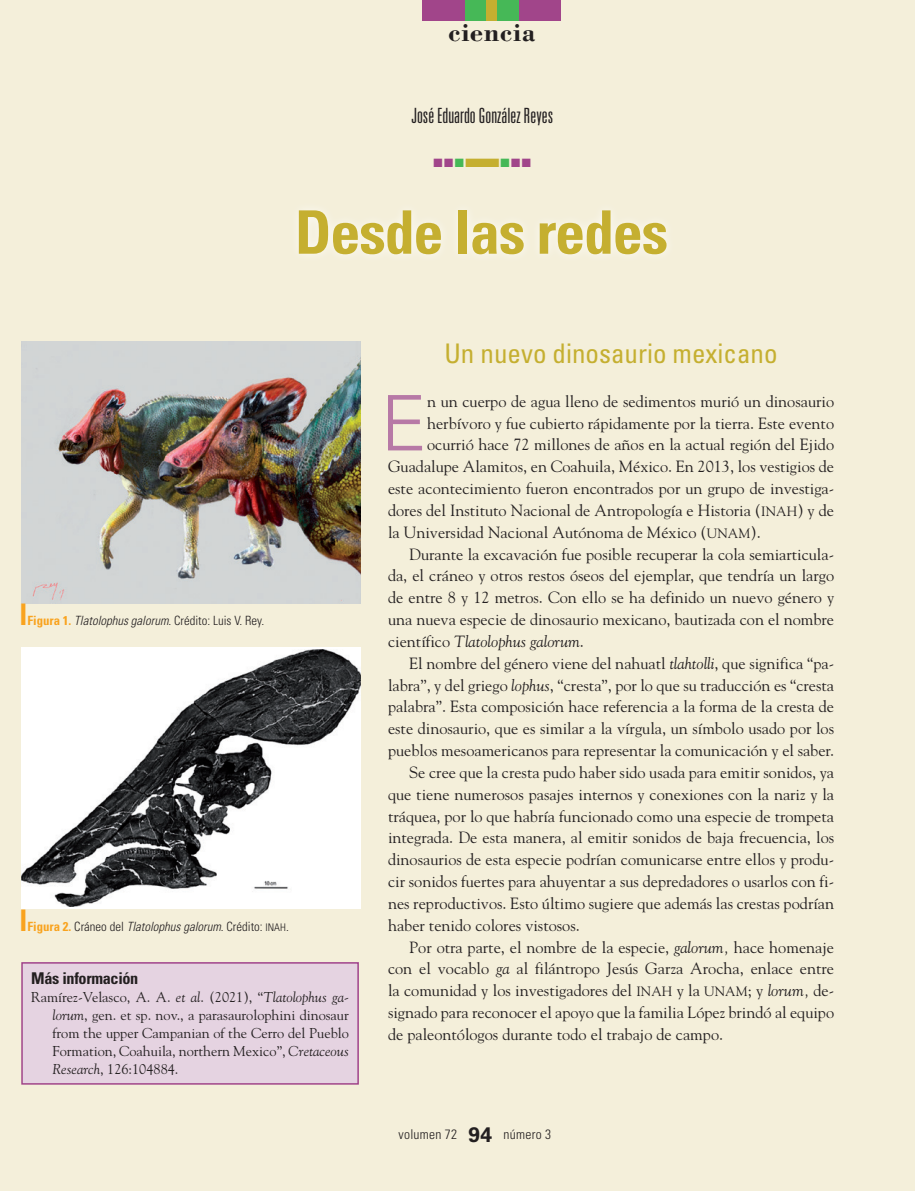
<style>
.page{position:relative;width:915px;height:1191px;background:#fff}
.page>*{position:absolute;margin:0;border:0;box-sizing:border-box;transform-origin:0 0}
._02N_Normal_Capitula{font:300 76.65px "Univers LT Std";color:#b779a6}
.t1{font:700 condensed 60px "Univers LT Std";letter-spacing:-.02em;color:#c5af30}
._01N_Titulo_Actualid{font:condensed 27px "Univers LT Std";color:#c5af30}
.t2{font:700 27px "Bodoni Std";letter-spacing:.02em;color:#231f20}
.t3{font:300 ultra-condensed 21px "Univers LT Std";color:#231f20}
._02N_Normal_Capitula-2{font:16.2px/21.9px "Goudy Std";color:#231f20;text-align:justify}
._01N_Subtitulo1{font:700 condensed 16.2px "Univers LT Std";letter-spacing:-.02em;color:#231f20}
._06N_Bibliografia{font:14.25px/18px "Goudy Std";color:#231f20;text-align:justify}
.t4{font:300 condensed 13.5px "Univers LT Std";letter-spacing:.02em;color:#231f20}
.t5{font:300 condensed 12.75px "Univers LT Std";color:#231f20}
.t6{font:12px "Zapf Dingbats Std";color:#a1458a}
.s1{color:#46b857}
.s2{color:#c5af30}
.s3{color:#f9a31e}
.s4{font-weight:700;color:#f9a31e}
.s5{font-style:italic}
.s6{font-size:10.5px}
.s7{font-size:13.5px}
.s8{font-weight:700;font-stretch:normal;font-size:21px}
</style>
<div class="page">
<div style="left:0;top:0;width:914px;height:1191px;background:#f4efda"></div>
<div style="left:518px;top:0;width:42px;height:21px;background:#a1458a"></div>
<div style="left:422px;top:0;width:43px;height:21px;background:#a1458a"></div>
<div style="left:465px;top:0;width:21px;height:21px;background:#46b857"></div>
<div style="left:486px;top:0;width:10px;height:21px;background:#c5af30"></div>
<div style="left:496px;top:0;width:22px;height:21px;background:#46b857"></div>
<div style="left:289px;top:201px;width:386px;height:62px;background:#f6f2e1"></div>
<div style="left:22px;top:963px;width:336px;height:121px;background:#e5d3e1"></div>
<div style="left:21px;top:962px;width:338px;height:122px;border:2px solid #a1458a"></div>
<img style="left:21px;top:341px;width:339px;height:262px">
<div style="left:21px;top:647px;width:340px;height:262px;background:#fff"></div>
<img style="left:21px;top:650px;width:340px;height:256px">
<h3 class="t2" style="left:447px;top:15px;width:89px">ciencia</h3>
<p class="t3" style="left:411px;top:105px;width:143px">José Eduardo González Reyes</p>
<p class="t6" style="left:433px;top:157px;width:99px">■■<span class="s1">■</span><span class="s2">■</span><span class="s1">■</span>■■</p>
<h2 class="t1" style="left:295px;top:195px;width:375px">Desde las redes</h2>
<p class="t5" style="left:21px;top:613px;width:244px"><span class="s3">■</span> <span class="s4">Figura 1.</span> <span class="s5">Tlatolophus galorum</span>. Crédito: Luis V. Rey.</p>
<p class="t5" style="left:21px;top:918px;width:269px"><span class="s3">■</span> <span class="s4">Figura 2.</span> Cráneo del <span class="s5">Tlatolophus galorum</span>. Crédito: <span class="s6">INAH</span>.</p>
<p class="_01N_Subtitulo1" style="left:31px;top:968px;width:109px">Más información</p>
<p class="_06N_Bibliografia" style="left:53px;top:987px;width:298px;text-indent:-21px">Ramírez-Velasco, A. A. <span class="s5">et al</span>. (2021), “<span class="s5">Tlatolophus ga&shy;lorum</span>, gen. et sp. nov., a parasaurolophini dinosaur from the upper Campanian of the Cerro del Pueblo Formation, Coahuila, northern Mexico”, <span class="s5">Cretaceous Research</span>, 126:104884.</p>
<p class="_01N_Titulo_Actualid" style="left:444px;top:336px;width:334px">Un nuevo dinosaurio mexicano</p>
<p class="_02N_Normal_Capitula" style="left:380px;top:377px;width:48px">E</p>
<p class="_02N_Normal_Capitula-2" style="left:427px;top:390px;width:408px">n un cuerpo de agua lleno de sedimentos murió un dinosaurio</p>
<p class="_02N_Normal_Capitula-2" style="left:427px;top:412px;width:408px">herbívoro y fue cubierto rápidamente por la tierra. Este evento</p>
<p class="_02N_Normal_Capitula-2" style="left:427px;top:433px;width:408px">ocurrió hace 72 millones de años en la actual región del Ejido</p>
<p class="_02N_Normal_Capitula-2" style="left:388px;top:455px;width:447px">Guadalupe Alamitos, en Coahuila, México. En 2013, los vestigios de</p>
<p class="_02N_Normal_Capitula-2" style="left:388px;top:477px;width:447px">este acontecimiento fueron encontrados por un grupo de investiga-</p>
<p class="_02N_Normal_Capitula-2" style="left:388px;top:499px;width:447px">dores del Instituto Nacional de Antropología e Historia (<span class="s7">INAH</span>) y de</p>
<p class="_02N_Normal_Capitula-2" style="left:388px;top:521px;width:374px">la Universidad Nacional Autónoma de México (<span class="s7">UNAM</span>).</p>
<p class="_02N_Normal_Capitula-2" style="left:388px;top:543px;width:447px;text-indent:21px">Durante la excavación fue posible recuperar la cola semiarticula&shy;da, el cráneo y otros restos óseos del ejemplar, que tendría un largo de entre 8 y 12 metros. Con ello se ha definido un nuevo género y una nueva especie de dinosaurio mexicano, bautizada con el nombre científico <span class="s5">Tlatolophus galorum</span>.</p>
<p class="_02N_Normal_Capitula-2" style="left:388px;top:652px;width:447px;text-indent:21px">El nombre del género viene del nahuatl <span class="s5">tlahtolli</span>, que significa “pa&shy;labra”, y del griego <span class="s5">lophus</span>, “cresta”, por lo que su traducción es “cresta palabra”. Esta composición hace referencia a la forma de la cresta de este dinosaurio, que es similar a la vírgula, un símbolo usado por los pueblos mesoamericanos para representar la comunicación y el saber.</p>
<p class="_02N_Normal_Capitula-2" style="left:388px;top:761px;width:447px;text-indent:21px">Se cree que la cresta pudo haber sido usada para emitir sonidos, ya que tiene numerosos pasajes internos y conexiones con la nariz y la tráquea, por lo que habría funcionado como una especie de trompeta integrada. De esta manera, al emitir sonidos de baja frecuencia, los dinosaurios de esta especie podrían comunicarse entre ellos y produ&shy;cir sonidos fuertes para ahuyentar a sus depredadores o usarlos con fi&shy;nes reproductivos. Esto último sugiere que además las crestas podrían haber tenido colores vistosos.</p>
<p class="_02N_Normal_Capitula-2" style="left:388px;top:935px;width:447px;text-indent:21px">Por otra parte, el nombre de la especie, <span class="s5">galorum,</span> hace homenaje con el vocablo <span class="s5">ga</span> al filántropo Jesús Garza Arocha, enlace entre la comunidad y los investigadores del <span class="s7">INAH</span> y la <span class="s7">UNAM</span>; y <span class="s5">lorum,</span> de&shy;signado para reconocer el apoyo que la familia López brindó al equipo de paleontólogos durante todo el trabajo de campo.</p>
<p class="t4" style="left:398px;top:1126px;width:154px">volumen 72 <span class="s8">94</span> número 3</p>
</div>
